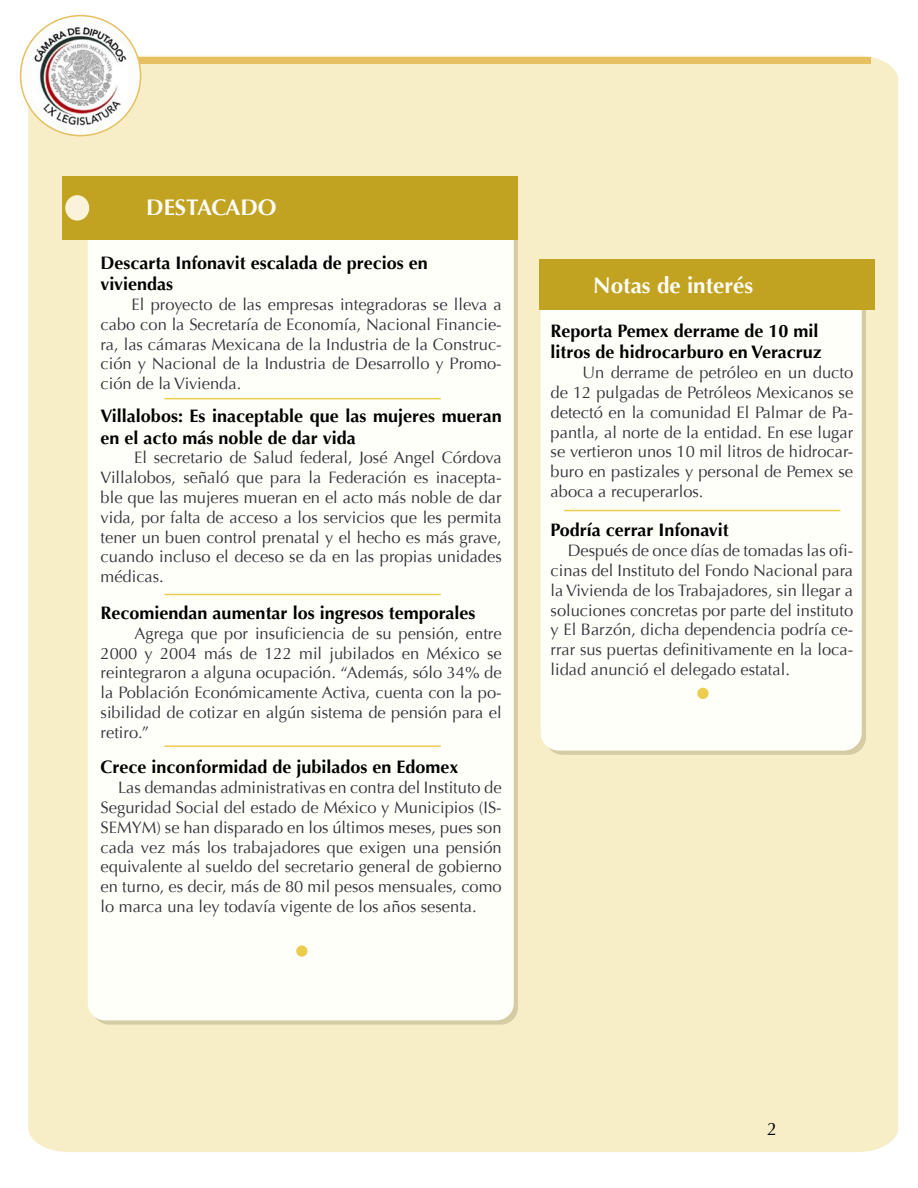
<style>
.page{position:relative;width:918px;height:1188px;background:#fff}
.page>*{position:absolute;margin:0;border:0;box-sizing:border-box;transform-origin:0 0}
.t1{font:700 22.5px "Optima";color:#fcfcfa}
.t2{font:700 18px/21.6px "Optima";color:#000}
.t3{font:18px "Optima";color:#000}
.t4{font:16.5px/19.8px "Optima";color:#34323a;text-align:justify}
</style>
<div class="page">
<div style="left:28px;top:56px;width:870px;height:1096px;background:#f7edc7"></div>
<div style="left:131px;top:57px;width:740px;height:7px;background:#e6bf61"></div>
<svg style="left:20px;top:15px;width:121px;height:121px"></svg>
<img style="left:32px;top:26px;width:95px;height:101px">
<div style="left:88px;top:200px;width:426px;height:820px;background:#fffffa;border-radius:17px"></div>
<div style="left:62px;top:176px;width:456px;height:64px;background:#c2a321"></div>
<div style="left:65px;top:195px;width:24px;height:26px;background:#faf2d9;border-radius:50%"></div>
<div style="left:541px;top:271px;width:321px;height:480px;background:#fffffa;border-radius:18px"></div>
<div style="left:539px;top:259px;width:336px;height:51px;background:#c2a321"></div>
<div style="left:296px;top:945px;width:11px;height:12px;background:#ebcc4d;border-radius:50%"></div>
<hr style="left:164px;top:398px;width:277px;height:1px;background:#ebcc4d">
<hr style="left:164px;top:594px;width:277px;height:1px;background:#ebcc4d">
<hr style="left:164px;top:746px;width:277px;height:1px;background:#ebcc4d">
<div style="left:697px;top:688px;width:12px;height:11px;background:#ebcc4d;border-radius:50%"></div>
<hr style="left:564px;top:510px;width:276px;height:1px;background:#ebcc4d">
<p class="t1" style="left:146px;top:194px;width:132px">DESTACADO</p>
<p class="t2" style="left:101px;top:252px;width:329px">Descarta Infonavit escalada de precios en viviendas</p>
<p class="t4" style="left:101px;top:295px;width:403px;text-indent:31px">El proyecto de las empresas integradoras se lleva a cabo con la Secretaría de Economía, Nacional Financie&shy;ra, las cámaras Mexicana de la Industria de la Construc&shy;ción y Nacional de la Industria de Desarrollo y Promo&shy;ción de la Vivienda.</p>
<p class="t2" style="left:101px;top:405px;width:403px">Villalobos: Es inaceptable que las mujeres mueran en el acto más noble de dar vida</p>
<p class="t4" style="left:101px;top:448px;width:403px;text-indent:34px">El secretario de Salud federal, José Angel Córdova Villalobos, señaló que para la Federación es inacepta&shy;ble que las mujeres mueran en el acto más noble de dar vida, por falta de acceso a los servicios que les permita tener un buen control prenatal y el hecho es más grave, cuando incluso el deceso se da en las propias unidades médicas.</p>
<p class="t2" style="left:101px;top:602px;width:376px">Recomiendan aumentar los ingresos temporales</p>
<p class="t4" style="left:101px;top:623px;width:403px;text-indent:34px">Agrega que por insuficiencia de su pensión, entre 2000 y 2004 más de 122 mil jubilados en México se reintegraron a alguna ocupación. “Además, sólo 34% de la Población Económicamente Activa, cuenta con la po&shy;sibilidad de cotizar en algún sistema de pensión para el retiro.”</p>
<p class="t2" style="left:101px;top:757px;width:359px">Crece inconformidad de jubilados en Edomex</p>
<p class="t4" style="left:101px;top:778px;width:403px;text-indent:17px">Las demandas administrativas en contra del Instituto de Seguridad Social del estado de México y Municipios (IS-SEMYM) se han disparado en los últimos meses, pues son cada vez más los trabajadores que exigen una pensión equivalente al sueldo del secretario general de gobierno en turno, es decir, más de 80 mil pesos mensuales, como lo marca una ley todavía vigente de los años sesenta.</p>
<p class="t1" style="left:593px;top:272px;width:162px">Notas de interés</p>
<p class="t2" style="left:551px;top:320px;width:273px">Reporta Pemex derrame de 10 mil litros de hidrocarburo en Veracruz</p>
<p class="t4" style="left:551px;top:363px;width:304px;text-indent:32px">Un derrame de petróleo en un ducto de 12 pulgadas de Petróleos Mexicanos se detectó en la comunidad El Palmar de Pa&shy;pantla, al norte de la entidad. En ese lugar se vertieron unos 10 mil litros de hidrocar&shy;buro en pastizales y personal de Pemex se aboca a recuperarlos.</p>
<p class="t2" style="left:551px;top:520px;width:180px">Podría cerrar Infonavit</p>
<p class="t4" style="left:551px;top:541px;width:304px;text-indent:17px">Después de once días de tomadas las ofi&shy;cinas del Instituto del Fondo Nacional para la Vivienda de los Trabajadores, sin llegar a soluciones concretas por parte del instituto y El Barzón, dicha dependencia podría ce&shy;rrar sus puertas definitivamente en la loca&shy;lidad anunció el delegado estatal.</p>
<p class="t3" style="left:767px;top:1119px;width:12px">2</p>
</div>
